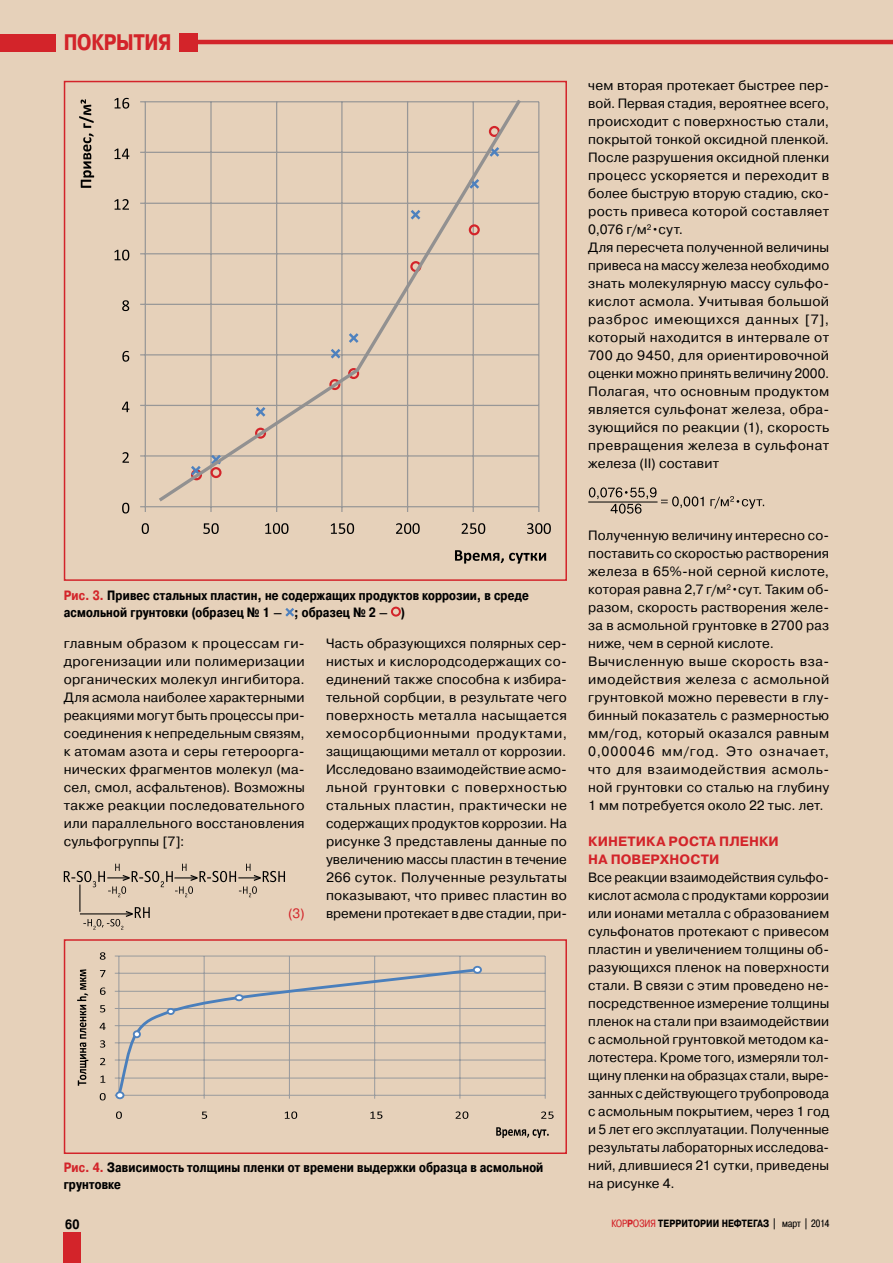
<style>
.page{position:relative;width:893px;height:1263px;background:#e6d1ba}
.page>*{position:absolute;margin:0;border:0;box-sizing:border-box;transform-origin:0 0}
.t1{font:700 22.5px "Pragmatica Cond C";letter-spacing:-.01em;color:#d3242a}
.t2{font:13.5px/18px "Pragmatica C";letter-spacing:.015em;color:#000;text-align:justify}
.t3{font:700 13.5px/16.2px "Pragmatica Cond C";letter-spacing:.015em;color:#000}
.t4{font:700 13.5px/18px "Pragmatica C";letter-spacing:.015em;color:#d3242a}
.t5{font:13.5px "Pragmatica C";color:#d3242a}
.t6{font:700 10.5px "Pragmatica Cond C";letter-spacing:.015em;color:#000}
.s1{color:#d3242a}
.s2{font-weight:400;color:#d3242a}
.s3{font-family:"Pragmatica Light C"}
.s4{font-weight:400}
</style>
<div class="page">
<div style="left:64px;top:1232px;width:17px;height:31px;background:#d3242a"></div>
<div style="left:0;top:34px;width:55px;height:17px;background:#d3242a"></div>
<hr style="left:191px;top:40px;width:702px;height:4px;background:#d3242a">
<div style="left:180px;top:33px;width:18px;height:18px;background:#d3242a"></div>
<svg style="left:64px;top:864px;width:221px;height:66px"></svg>
<svg style="left:589px;top:487px;width:175px;height:27px"></svg>
<hr style="left:588px;top:502px;width:69px;height:1px;background:#000">
<hr style="left:145px;top:455px;width:394px;height:2px;background:#989797">
<hr style="left:145px;top:405px;width:394px;height:1px;background:#989797">
<hr style="left:145px;top:354px;width:394px;height:1px;background:#989797">
<hr style="left:145px;top:304px;width:394px;height:1px;background:#989797">
<hr style="left:145px;top:253px;width:394px;height:1px;background:#989797">
<hr style="left:145px;top:203px;width:394px;height:1px;background:#989797">
<hr style="left:145px;top:152px;width:394px;height:1px;background:#989797">
<hr style="left:145px;top:101px;width:394px;height:1px;background:#989797">
<hr style="left:210px;top:102px;width:2px;height:405px;background:#989797">
<hr style="left:276px;top:102px;width:1px;height:405px;background:#989797">
<hr style="left:341px;top:102px;width:2px;height:405px;background:#989797">
<hr style="left:407px;top:102px;width:1px;height:405px;background:#989797">
<hr style="left:473px;top:102px;width:1px;height:405px;background:#989797">
<hr style="left:538px;top:102px;width:1px;height:405px;background:#989797">
<hr style="left:145px;top:102px;width:1px;height:405px;background:#989797">
<hr style="left:145px;top:506px;width:394px;height:1px;background:#989797">
<svg style="left:140px;top:506px;width:6px;height:6px"></svg>
<svg style="left:122px;top:503px;width:7px;height:10px"></svg>
<svg style="left:122px;top:452px;width:7px;height:11px"></svg>
<svg style="left:122px;top:402px;width:7px;height:10px"></svg>
<svg style="left:122px;top:351px;width:7px;height:11px"></svg>
<svg style="left:122px;top:300px;width:7px;height:11px"></svg>
<svg style="left:115px;top:250px;width:14px;height:10px"></svg>
<svg style="left:115px;top:199px;width:14px;height:11px"></svg>
<svg style="left:115px;top:149px;width:14px;height:10px"></svg>
<svg style="left:115px;top:98px;width:14px;height:11px"></svg>
<svg style="left:142px;top:523px;width:7px;height:11px"></svg>
<svg style="left:203px;top:523px;width:16px;height:11px"></svg>
<svg style="left:265px;top:523px;width:23px;height:11px"></svg>
<svg style="left:331px;top:523px;width:23px;height:11px"></svg>
<svg style="left:396px;top:523px;width:24px;height:11px"></svg>
<svg style="left:462px;top:523px;width:23px;height:11px"></svg>
<svg style="left:527px;top:523px;width:24px;height:11px"></svg>
<svg style="left:79px;top:99px;width:15px;height:89px"></svg>
<svg style="left:455px;top:550px;width:91px;height:14px"></svg>
<svg style="left:352px;top:100px;width:172px;height:276px"></svg>
<svg style="left:349px;top:333px;width:9px;height:10px"></svg>
<svg style="left:331px;top:349px;width:9px;height:9px"></svg>
<svg style="left:155px;top:366px;width:207px;height:146px"></svg>
<svg style="left:469px;top:224px;width:11px;height:11px"></svg>
<div style="left:64px;top:81px;width:503px;height:500px;border:2px solid #d3242a"></div>
<hr style="left:119px;top:1077px;width:426px;height:1px;background:#989a9d">
<hr style="left:119px;top:1059px;width:426px;height:1px;background:#989a9d">
<hr style="left:119px;top:1042px;width:426px;height:1px;background:#989a9d">
<hr style="left:119px;top:1025px;width:426px;height:1px;background:#989a9d">
<hr style="left:119px;top:1008px;width:426px;height:1px;background:#989a9d">
<hr style="left:119px;top:991px;width:426px;height:1px;background:#989a9d">
<hr style="left:119px;top:973px;width:426px;height:1px;background:#989a9d">
<hr style="left:119px;top:955px;width:426px;height:1px;background:#989a9d">
<hr style="left:204px;top:956px;width:1px;height:139px;background:#989a9d">
<hr style="left:289px;top:956px;width:1px;height:139px;background:#989a9d">
<hr style="left:374px;top:956px;width:1px;height:139px;background:#989a9d">
<hr style="left:459px;top:956px;width:1px;height:139px;background:#989a9d">
<hr style="left:545px;top:956px;width:1px;height:139px;background:#989a9d">
<hr style="left:118px;top:956px;width:1px;height:139px;background:#989a9d">
<hr style="left:119px;top:1095px;width:426px;height:1px;background:#989a9d">
<svg style="left:115px;top:967px;width:365px;height:132px"></svg>
<div style="left:116px;top:1092px;width:8px;height:6px;background:#fff;border-radius:50%"></div>
<div style="left:115px;top:1091px;width:9px;height:8px;border:2px solid #4f82be;border-radius:50%"></div>
<div style="left:133px;top:1030px;width:8px;height:8px;border:2px solid #4f82be;border-radius:50%"></div>
<div style="left:167px;top:1008px;width:8px;height:7px;border:2px solid #4f82be;border-radius:50%"></div>
<div style="left:235px;top:995px;width:8px;height:5px;background:#fff;border-radius:50%"></div>
<div style="left:235px;top:994px;width:9px;height:7px;border:2px solid #4f82be;border-radius:50%"></div>
<div style="left:474px;top:967px;width:7px;height:6px;background:#fff;border-radius:50%"></div>
<div style="left:473px;top:966px;width:9px;height:8px;border:2px solid #4f82be;border-radius:50%"></div>
<svg style="left:100px;top:1093px;width:6px;height:7px"></svg>
<svg style="left:100px;top:1075px;width:5px;height:8px"></svg>
<svg style="left:100px;top:1058px;width:5px;height:7px"></svg>
<svg style="left:100px;top:1040px;width:5px;height:7px"></svg>
<svg style="left:100px;top:1023px;width:6px;height:7px"></svg>
<svg style="left:100px;top:1005px;width:5px;height:7px"></svg>
<svg style="left:100px;top:987px;width:6px;height:8px"></svg>
<svg style="left:100px;top:970px;width:5px;height:7px"></svg>
<svg style="left:100px;top:952px;width:6px;height:8px"></svg>
<svg style="left:116px;top:1111px;width:6px;height:8px"></svg>
<svg style="left:202px;top:1111px;width:5px;height:8px"></svg>
<svg style="left:285px;top:1111px;width:12px;height:8px"></svg>
<svg style="left:370px;top:1111px;width:12px;height:8px"></svg>
<svg style="left:456px;top:1111px;width:12px;height:8px"></svg>
<svg style="left:541px;top:1111px;width:13px;height:8px"></svg>
<svg style="left:77px;top:969px;width:11px;height:117px"></svg>
<svg style="left:496px;top:1127px;width:53px;height:11px"></svg>
<div style="left:64px;top:939px;width:503px;height:215px;border:2px solid #d3242a"></div>
<svg style="left:285px;top:608px;width:9px;height:9px"></svg>
<svg style="left:391px;top:607px;width:10px;height:10px"></svg>
<h1 class="t1" style="left:64px;top:30px;width:109px">ПОКРЫТИЯ</h1>
<p class="t2" style="left:588px;top:76px;width:242px;text-align:left">чем вторая протекает быстрее пер&shy;вой. Первая стадия, вероятнее всего, происходит с поверхностью стали, покрытой тонкой оксидной пленкой.<br>После разрушения оксидной пленки процесс ускоряется и переходит в более быструю вторую стадию, ско&shy;рость привеса которой составляет<br>0,076 г/м<sup>2</sup>•сут.<br>Для пересчета полученной величины привеса на массу железа необходимо знать молекулярную массу сульфо&shy;кислот асмола. Учитывая большой разброс имеющихся данных [7], который находится в интервале от<br>700 до 9450, для ориентировочной оценки можно принять величину 2000.<br>Полагая, что основным продуктом является сульфонат железа, обра&shy;зующийся по реакции (1), скорость превращения железа в сульфонат железа (II) составит</p>
<p class="t3" style="left:64px;top:588px;width:467px"><span class="s1">Рис. 3.</span> Привес стальных пластин, не содержащих продуктов коррозии, в среде асмольной грунтовки (образец № 1 – ; образец № 2 – )</p>
<p class="t2" style="left:64px;top:634px;width:242px">главным образом к процессам ги&shy;дрогенизации или полимеризации органических молекул ингибитора.<br>Для асмола наиболее характерными реакциями могут быть процессы при&shy;соединения к непредельным связям, к атомам азота и серы гетероорга&shy;нических фрагментов молекул (ма&shy;сел, смол, асфальтенов). Возможны также реакции последовательного или параллельного восстановления сульфогруппы [7]:</p>
<p class="t5" style="left:288px;top:906px;width:18px">(3)</p>
<p class="t2" style="left:326px;top:634px;width:242px">Часть образующихся полярных сер&shy;нистых и кислородсодержащих со&shy;единений также способна к избира&shy;тельной сорбции, в результате чего поверхность металла насыщается хемосорбционными продуктами, защищающими металл от коррозии.<br>Исследовано взаимодействие асмо&shy;льной грунтовки с поверхностью стальных пластин, практически не содержащих продуктов коррозии. На рисунке 3 представлены данные по увеличению массы пластин в течение 266 суток. Полученные результаты показывают, что привес пластин во времени протекает в две стадии, при-</p>
<p class="t3" style="left:64px;top:1160px;width:481px"><span class="s1">Рис. 4.</span> Зависимость толщины пленки от времени выдержки образца в асмольной грунтовке</p>
<p class="t2" style="left:588px;top:526px;width:242px;text-align:left">Полученную величину интересно со&shy;поставить со скоростью растворения железа в 65%-ной серной кислоте, которая равна 2,7 г/м<sup>2</sup>•сут. Таким об&shy;разом, скорость растворения желе&shy;за в асмольной грунтовке в 2700 раз ниже, чем в серной кислоте.<br>Вычисленную выше скорость вза&shy;имодействия железа с асмольной грунтовкой можно перевести в глу&shy;бинный показатель с размерностью мм/год, который оказался равным 0,000046 мм/год. Это означает, что для взаимодействия асмоль&shy;ной грунтовки со сталью на глубину 1 мм потребуется около 22 тыс. лет.</p>
<p class="t4" style="left:588px;top:832px;width:192px">Кинетика роста пленки на поверхности</p>
<p class="t2" style="left:588px;top:868px;width:242px">Все реакции взаимодействия сульфо&shy;кислот асмола с продуктами коррозии или ионами металла с образованием сульфонатов протекают с привесом пластин и увеличением толщины об&shy;разующихся пленок на поверхности стали. В связи с этим проведено не&shy;посредственное измерение толщины пленок на стали при взаимодействии с асмольной грунтовкой методом ка&shy;лотестера. Кроме того, измеряли тол&shy;щину пленки на образцах стали, выре&shy;занных с действующего трубопровода с асмольным покрытием, через 1 год и 5 лет его эксплуатации. Полученные результаты лабораторных исследова&shy;ний, длившиеся 21 сутки, приведены на рисунке 4.</p>
<p class="t3" style="left:65px;top:1216px;width:16px">60</p>
<p class="t6" style="left:611px;top:1218px;width:219px"><span class="s2">КОР</span><span class="s1">Р</span><span class="s2">ОЗИЯ</span> ТЕРРИТОРИИ НЕФТЕГАЗ <span class="s3">|</span> <span class="s4">март</span> <span class="s3">|</span> <span class="s4">2014</span></p>
</div>
